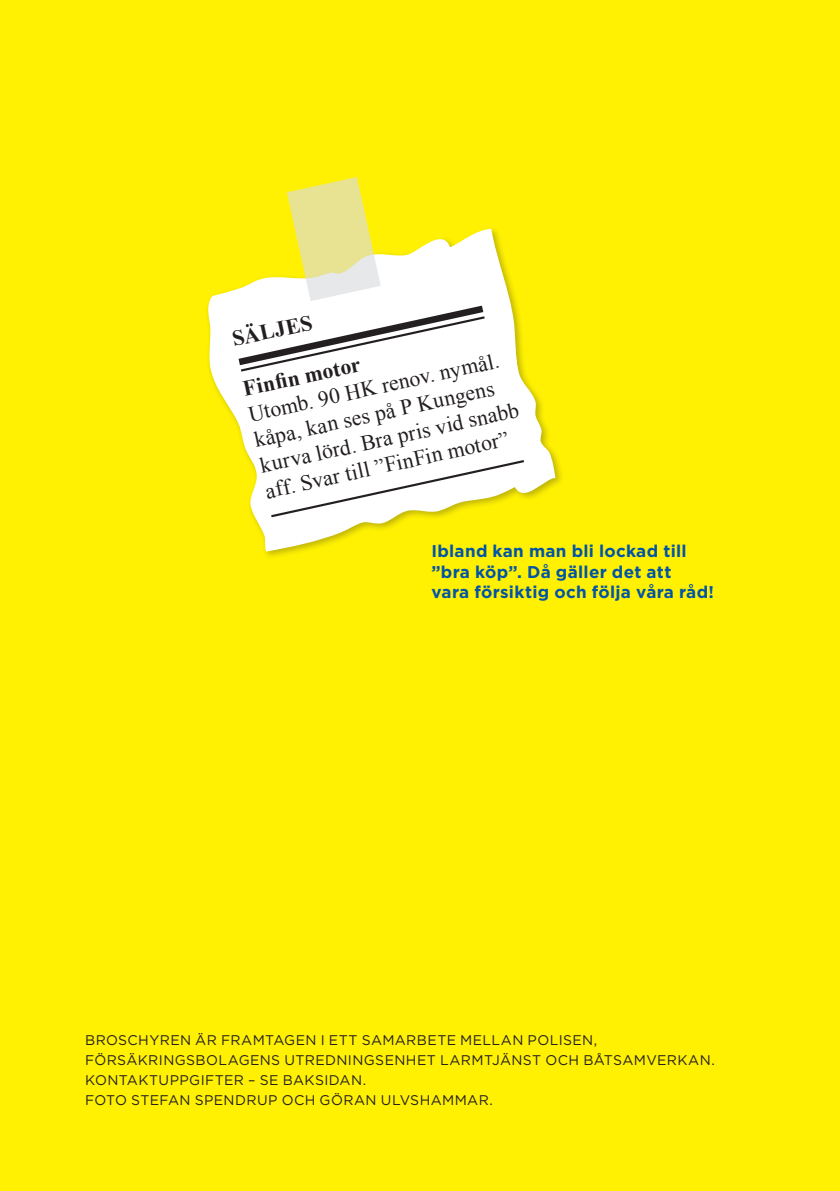
<style>
.page{position:relative;width:840px;height:1191px;background:#fff}
.page>*{position:absolute;margin:0;border:0;box-sizing:border-box;transform-origin:0 0}
.t1{font:21.8px "Times New Roman";color:#231f20}
.t2{font:700 21.8px "Times New Roman";color:#231f20}
.t3{font:700 17px/20.4px "Gotham";letter-spacing:.015em;color:#0154a6}
.t4{font:14px/20px "Gotham";letter-spacing:.025em;color:#231f20}
</style>
<div class="page">
<div style="left:0;top:0;width:839px;height:1191px;background:#fff101"></div>
<svg style="left:208px;top:228px;width:347px;height:323px;fill:#fff"></svg>
<svg style="left:269px;top:458px;width:257px;height:61px;background:#f5f3d4"></svg>
<svg style="left:231px;top:177px;width:259px;height:196px"></svg>
<p class="t2" style="left:229px;top:324px;width:83px;rotate:-12deg">SÄLJES</p>
<p class="t2" style="left:240px;top:374px;width:121px;rotate:-12deg">Finfi n motor</p>
<p class="t1" style="left:245px;top:399px;width:257px;rotate:-12deg">Utomb. 90 HK renov. nymål.</p>
<p class="t1" style="left:251px;top:425px;width:247px;rotate:-12deg">kåpa, kan ses på P Kungens</p>
<p class="t1" style="left:257px;top:451px;width:266px;rotate:-12deg">kurva lörd. Bra pris vid snabb</p>
<p class="t1" style="left:262px;top:476px;width:250px;rotate:-12deg">aff. Svar till ”FinFin motor”</p>
<p class="t3" style="left:431px;top:540px;width:284px">Ibland kan man bli lockad till ”bra köp”. Då gäller det att<br>vara försiktig och följa våra råd!</p>
<p class="t4" style="left:85px;top:1030px;width:631px">BROSCHYREN ÄR FRAMTAGEN I ETT SAMARBETE MELLAN POLISEN,<br>FÖRSÄKRINGSBOLAGENS UTREDNINGSENHET LARMTJÄNST OCH BÅTSAMVERKAN.<br>KONTAKTUPPGIFTER – SE BAKSIDAN.</p>
<p class="t4" style="left:85px;top:1090px;width:409px">FOTO STEFAN SPENDRUP OCH GÖRAN ULVSHAMMAR.</p>
</div>
